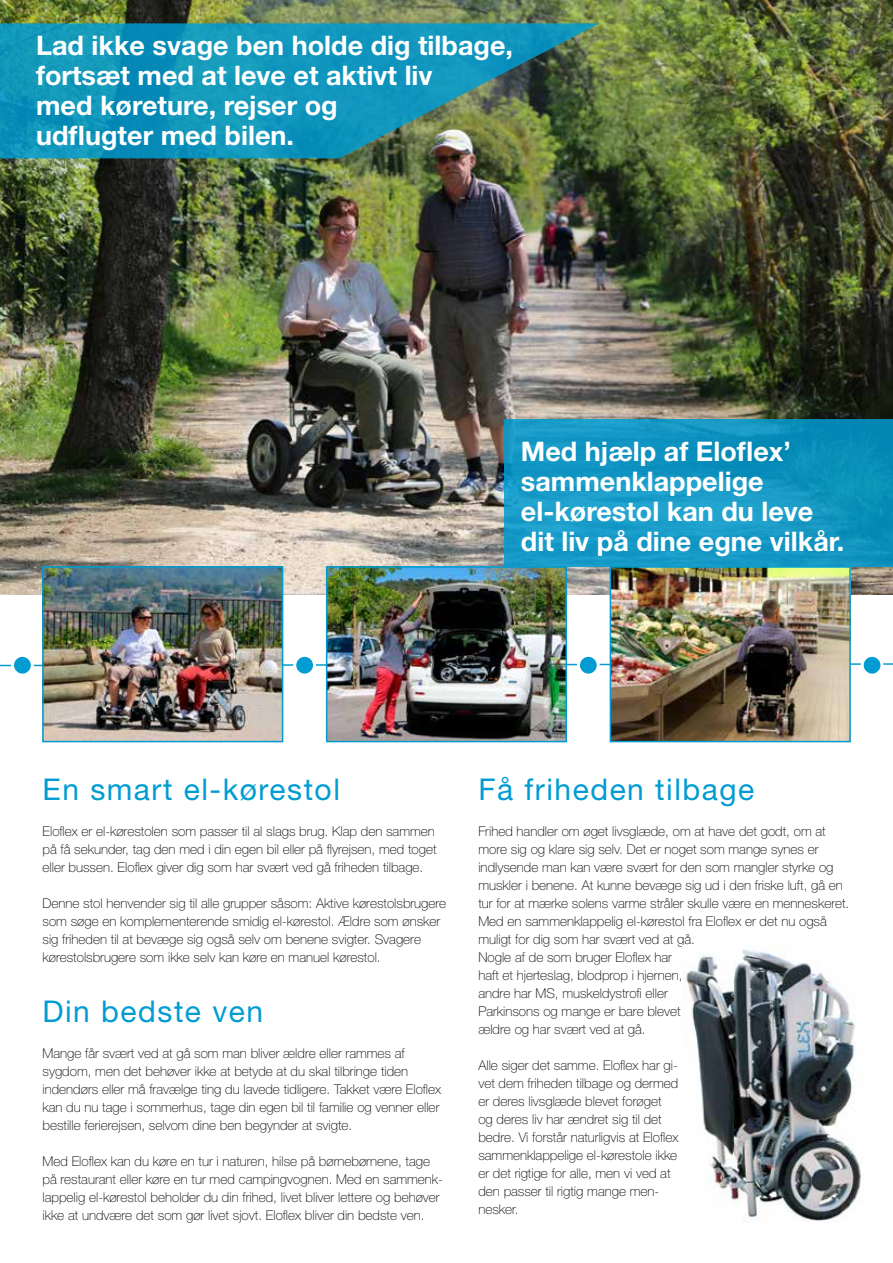
<style>
.page{position:relative;width:893px;height:1263px;background:#fff}
.page>*{position:absolute;margin:0;border:0;box-sizing:border-box;transform-origin:0 0}
.t1{font:30px "Helvetica Neue";letter-spacing:.05em;color:#009cd2}
.t2{font:700 27px/30px "Helvetica Neue";color:#fff}
.t3{font:100 13.5px/18px "Helvetica Neue";color:#000}
</style>
<div class="page">
<img style="left:0;top:0;width:893px;height:595px">
<svg style="left:0;top:23px;width:600px;height:135px;background:#1f8ca3"></svg>
<svg style="left:0;top:662px;width:893px;height:5px"></svg>
<div style="left:13px;top:655px;width:19px;height:20px;background:#009cd2;border-radius:50%"></div>
<div style="left:11px;top:654px;width:23px;height:23px;border:3px solid #fff;border-radius:50%"></div>
<div style="left:295px;top:655px;width:19px;height:20px;background:#009cd2;border-radius:50%"></div>
<div style="left:293px;top:654px;width:23px;height:23px;border:3px solid #fff;border-radius:50%"></div>
<svg style="left:578px;top:655px;width:20px;height:20px"></svg>
<div style="left:577px;top:654px;width:23px;height:23px;border:3px solid #fff;border-radius:50%"></div>
<div style="left:862px;top:655px;width:20px;height:20px;background:#009cd2;border-radius:50%"></div>
<div style="left:861px;top:654px;width:22px;height:23px;border:3px solid #fff;border-radius:50%"></div>
<img style="left:613px;top:569px;width:235px;height:170px">
<div style="left:610px;top:566px;width:241px;height:176px;border:2px solid #009cd2"></div>
<img style="left:329px;top:569px;width:235px;height:170px">
<div style="left:326px;top:566px;width:241px;height:176px;border:2px solid #009cd2"></div>
<img style="left:45px;top:569px;width:235px;height:170px">
<div style="left:42px;top:566px;width:241px;height:176px;border:2px solid #009cd2"></div>
<svg style="left:505px;top:419px;width:388px;height:147px;background:#1396c2"></svg>
<img style="left:682px;top:949px;width:179px;height:273px">
<h2 class="t2" style="left:36px;top:30px;width:478px">Lad ikke svage ben holde dig tilbage, fortsæt med at leve et aktivt liv<br>med køreture, rejser og<br>udflugter med bilen.</h2>
<h2 class="t2" style="left:521px;top:436px;width:325px">Med hjælp af Eloflex’ sammenklappelige el-kørestol kan du leve dit liv på dine egne vilkår.</h2>
<h1 class="t1" style="left:43px;top:771px;width:299px">En smart el-kørestol</h1>
<p class="t3" style="left:43px;top:822px;width:396px">Eloflex er el-kørestolen som passer til al slags brug. Klap den sammen på få sekunder, tag den med i din egen bil eller på flyrejsen, med toget eller bussen. Eloflex giver dig som har svært ved gå friheden tilbage.</p>
<p class="t3" style="left:43px;top:894px;width:405px">Denne stol henvender sig til alle grupper såsom: Aktive kørestolsbrugere som søge en komplementerende smidig el-kørestol. Ældre som ønsker sig friheden til at bevæge sig også selv om benene svigter. Svagere kørestolsbrugere som ikke selv kan køre en manuel kørestol.</p>
<h1 class="t1" style="left:43px;top:993px;width:222px">Din bedste ven</h1>
<p class="t3" style="left:43px;top:1044px;width:400px">Mange får svært ved at gå som man bliver ældre eller rammes af sygdom, men det behøver ikke at betyde at du skal tilbringe tiden indendørs eller må fravælge ting du lavede tidligere. Takket være Eloflex kan du nu tage i sommerhus, tage din egen bil til familie og venner eller bestille ferierejsen, selvom dine ben begynder at svigte.</p>
<p class="t3" style="left:43px;top:1152px;width:402px">Med Eloflex kan du køre en tur i naturen, hilse på børnebørnene, tage på restaurant eller køre en tur med campingvognen. Med en sammenk&shy;lappelig el-kørestol beholder du din frihed, livet bliver lettere og behøver ikke at undvære det som gør livet sjovt. Eloflex bliver din bedste ven.</p>
<h1 class="t1" style="left:478px;top:771px;width:277px">Få friheden tilbage</h1>
<p class="t3" style="left:478px;top:822px;width:372px">Frihed handler om øget livsglæde, om at have det godt, om at more sig og klare sig selv. Det er noget som mange synes er indlysende man kan være svært for den som mangler styrke og muskler i benene. At kunne bevæge sig ud i den friske luft, gå en tur for at mærke solens varme stråler skulle være en menneskeret.<br>Med en sammenklappelig el-kørestol fra Eloflex er det nu også muligt for dig som har svært ved at gå.<br>Nogle af de som bruger Eloflex har<br>haft et hjerteslag, blodprop i hjernen,<br>andre har MS, muskeldystrofi eller<br>Parkinsons og mange er bare blevet<br>ældre og har svært ved at gå.</p>
<p class="t3" style="left:478px;top:1056px;width:201px">Alle siger det samme. Eloflex har gi&shy;vet dem friheden tilbage og dermed er deres livsglæde blevet forøget og deres liv har ændret sig til det bedre. Vi forstår naturligvis at Eloflex sammenklappelige el-kørestole ikke er det rigtige for alle, men vi ved at den passer til rigtig mange men&shy;nesker.</p>
</div>
